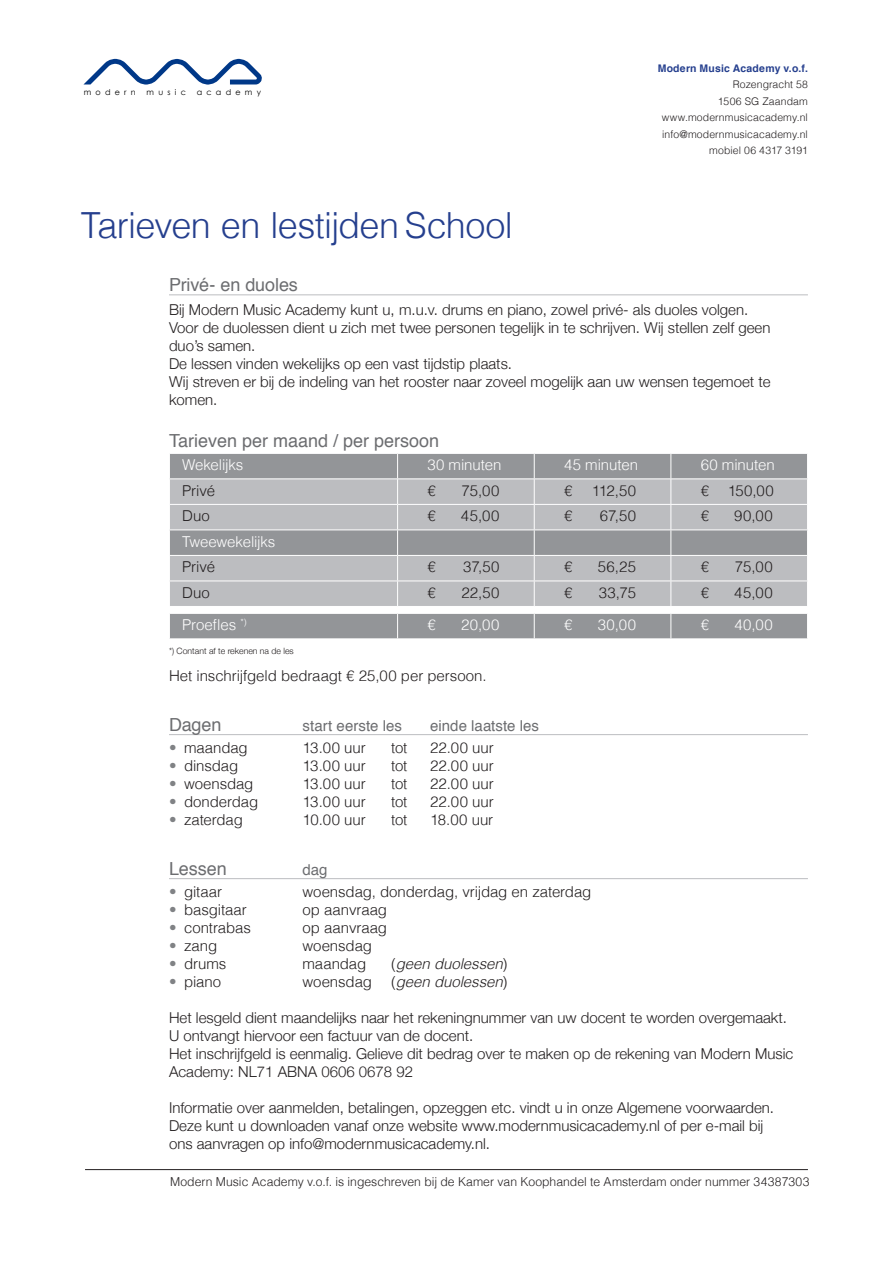
<style>
.page{position:relative;width:893px;height:1263px;background:#fff}
.page>*{position:absolute;margin:0;border:0;box-sizing:border-box;transform-origin:0 0}
.t1{font:300 36px "Helvetica";letter-spacing:-.015em;color:#253f8e}
.Alineastijl_1{font:18px "Helvetica";color:#6c6d70}
.t2{font:300 15px/18px "Helvetica Neue";color:#231f20}
.t3{font:300 15px "Helvetica";letter-spacing:-.005em;color:#231f20}
.t4{font:300 15px "Helvetica";letter-spacing:-.005em;color:#fff}
.Alineastijl_1-2{font:15px "Helvetica";letter-spacing:.005em;color:#6c6d70}
.t5{font:italic 300 15px "Helvetica";color:#231f20}
.t6{font:300 12.3px "Helvetica";color:#231f20}
.t7{font:300 10.5px "Helvetica";letter-spacing:.01em;color:#231f20}
.t8{font:700 10.5px "Helvetica";letter-spacing:.025em;color:#253f8e}
.t9{font:300 8.7px "Helvetica Neue";color:#231f20}
.t10{font:7.95px "Century Gothic";letter-spacing:.53em;color:#000}
.s1{color:#808285}
.s2{font-style:normal}
</style>
<div class="page">
<hr style="left:85px;top:1169px;width:723px;height:1px;background:#231f20">
<svg style="left:83px;top:59px;width:179px;height:26px"></svg>
<hr style="left:169px;top:294px;width:639px;height:1px;background:#bcbdc0">
<hr style="left:169px;top:734px;width:639px;height:1px;background:#bcbdc0">
<hr style="left:169px;top:878px;width:639px;height:1px;background:#bcbdc0">
<svg style="left:169px;top:453px;width:639px;height:185px;background:#b1b2b5"></svg>
<p class="t10" style="left:84px;top:87px;width:54px">modern</p>
<p class="t10" style="left:147px;top:87px;width:41px">music</p>
<p class="t10" style="left:197px;top:87px;width:66px">academy</p>
<p class="t1" style="left:81px;top:194px;width:434px">Tarieven en lestijden School</p>
<p class="t8" style="left:658px;top:59px;width:152px">Modern Music Academy v.o.f.</p>
<p class="t7" style="left:733px;top:75px;width:77px">Rozengracht 58</p>
<p class="t7" style="left:718px;top:92px;width:91px">1506 SG Zaandam</p>
<p class="t7" style="left:662px;top:108px;width:148px">www.modernmusicacademy.nl</p>
<p class="t7" style="left:662px;top:125px;width:147px">info@modernmusicacademy.nl</p>
<p class="t7" style="left:709px;top:141px;width:100px">mobiel 06 4317 3191</p>
<p class="Alineastijl_1" style="left:169px;top:271px;width:130px">Privé- en duoles</p>
<p class="t2" style="left:169px;top:300px;width:581px">Bij Modern Music Academy kunt u, m.u.v. drums en piano, zowel privé- als duoles volgen.</p>
<p class="t2" style="left:169px;top:318px;width:603px">Voor de duolessen dient u zich met twee personen tegelijk in te schrijven. Wij stellen zelf geen duo’s samen.</p>
<p class="t2" style="left:169px;top:354px;width:345px">De lessen vinden wekelijks op een vast tijdstip plaats.</p>
<p class="t2" style="left:169px;top:372px;width:603px">Wij streven er bij de indeling van het rooster naar zoveel mogelijk aan uw wensen tegemoet te komen.</p>
<p class="Alineastijl_1" style="left:169px;top:427px;width:272px">Tarieven per maand / per persoon</p>
<p class="t4" style="left:182px;top:452px;width:63px">Wekelijks</p>
<p class="t4" style="left:427px;top:452px;width:76px">30 minuten</p>
<p class="t4" style="left:564px;top:452px;width:76px">45 minuten</p>
<p class="t4" style="left:701px;top:452px;width:76px">60 minuten</p>
<p class="t3" style="left:182px;top:478px;width:34px">Privé</p>
<p class="t3" style="left:427px;top:478px;width:10px">€</p>
<p class="t3" style="left:462px;top:478px;width:39px">75,00</p>
<p class="t3" style="left:564px;top:478px;width:10px">€</p>
<p class="t3" style="left:592px;top:478px;width:46px">112,50</p>
<p class="t3" style="left:701px;top:478px;width:75px">€ 150,00</p>
<p class="t3" style="left:182px;top:503px;width:29px">Duo</p>
<p class="t3" style="left:427px;top:503px;width:10px">€</p>
<p class="t3" style="left:461px;top:503px;width:40px">45,00</p>
<p class="t3" style="left:564px;top:503px;width:10px">€</p>
<p class="t3" style="left:600px;top:503px;width:38px">67,50</p>
<p class="t3" style="left:701px;top:503px;width:10px">€</p>
<p class="t3" style="left:734px;top:503px;width:40px">90,00</p>
<p class="t4" style="left:182px;top:529px;width:95px">Tweewekelijks</p>
<p class="t3" style="left:182px;top:554px;width:34px">Privé</p>
<p class="t3" style="left:427px;top:554px;width:10px">€</p>
<p class="t3" style="left:463px;top:554px;width:38px">37,50</p>
<p class="t3" style="left:564px;top:554px;width:10px">€</p>
<p class="t3" style="left:598px;top:554px;width:40px">56,25</p>
<p class="t3" style="left:701px;top:554px;width:10px">€</p>
<p class="t3" style="left:735px;top:554px;width:39px">75,00</p>
<p class="t3" style="left:182px;top:580px;width:29px">Duo</p>
<p class="t3" style="left:427px;top:580px;width:10px">€</p>
<p class="t3" style="left:461px;top:580px;width:39px">22,50</p>
<p class="t3" style="left:564px;top:580px;width:10px">€</p>
<p class="t3" style="left:599px;top:580px;width:39px">33,75</p>
<p class="t3" style="left:701px;top:580px;width:10px">€</p>
<p class="t3" style="left:734px;top:580px;width:40px">45,00</p>
<p class="t4" style="left:182px;top:612px;width:66px">Proefles <sup>*)</sup></p>
<p class="t4" style="left:427px;top:612px;width:10px">€</p>
<p class="t4" style="left:461px;top:612px;width:40px">20,00</p>
<p class="t4" style="left:564px;top:612px;width:10px">€</p>
<p class="t4" style="left:598px;top:612px;width:40px">30,00</p>
<p class="t4" style="left:701px;top:612px;width:10px">€</p>
<p class="t4" style="left:734px;top:612px;width:40px">40,00</p>
<p class="t9" style="left:169px;top:644px;width:126px">*) Contant af te rekenen na de les</p>
<p class="t3" style="left:169px;top:663px;width:319px">Het inschrijfgeld bedraagt € 25,00 per persoon.</p>
<p class="Alineastijl_1" style="left:169px;top:710px;width:54px">Dagen</p>
<p class="Alineastijl_1-2" style="left:303px;top:714px;width:101px">start eerste les</p>
<p class="Alineastijl_1-2" style="left:430px;top:714px;width:110px">einde laatste les</p>
<p class="t3" style="left:169px;top:735px;width:80px"><span class="s1">•</span> maandag</p>
<p class="t3" style="left:303px;top:735px;width:65px">13.00 uur</p>
<p class="t3" style="left:391px;top:735px;width:18px">tot</p>
<p class="t3" style="left:430px;top:735px;width:65px">22.00 uur</p>
<p class="t3" style="left:169px;top:753px;width:71px"><span class="s1">•</span> dinsdag</p>
<p class="t3" style="left:303px;top:753px;width:65px">13.00 uur</p>
<p class="t3" style="left:391px;top:753px;width:18px">tot</p>
<p class="t3" style="left:430px;top:753px;width:65px">22.00 uur</p>
<p class="t3" style="left:169px;top:771px;width:86px"><span class="s1">•</span> woensdag</p>
<p class="t3" style="left:303px;top:771px;width:65px">13.00 uur</p>
<p class="t3" style="left:391px;top:771px;width:18px">tot</p>
<p class="t3" style="left:430px;top:771px;width:65px">22.00 uur</p>
<p class="t3" style="left:169px;top:789px;width:91px"><span class="s1">•</span> donderdag</p>
<p class="t3" style="left:303px;top:789px;width:65px">13.00 uur</p>
<p class="t3" style="left:391px;top:789px;width:18px">tot</p>
<p class="t3" style="left:430px;top:789px;width:65px">22.00 uur</p>
<p class="t3" style="left:169px;top:807px;width:75px"><span class="s1">•</span> zaterdag</p>
<p class="t3" style="left:303px;top:807px;width:65px">10.00 uur</p>
<p class="t3" style="left:391px;top:807px;width:18px">tot</p>
<p class="t3" style="left:430px;top:807px;width:65px">18.00 uur</p>
<p class="Alineastijl_1" style="left:169px;top:854px;width:59px">Lessen</p>
<p class="Alineastijl_1-2" style="left:303px;top:858px;width:27px">dag</p>
<p class="t3" style="left:169px;top:879px;width:55px"><span class="s1">•</span> gitaar</p>
<p class="t3" style="left:303px;top:879px;width:290px">woensdag, donderdag, vrijdag en zaterdag</p>
<p class="t3" style="left:169px;top:897px;width:79px"><span class="s1">•</span> basgitaar</p>
<p class="t3" style="left:303px;top:897px;width:86px">op aanvraag</p>
<p class="t3" style="left:169px;top:915px;width:83px"><span class="s1">•</span> contrabas</p>
<p class="t3" style="left:303px;top:915px;width:86px">op aanvraag</p>
<p class="t3" style="left:169px;top:933px;width:50px"><span class="s1">•</span> zang</p>
<p class="t3" style="left:303px;top:933px;width:71px">woensdag</p>
<p class="t3" style="left:169px;top:951px;width:59px"><span class="s1">•</span> drums</p>
<p class="t3" style="left:303px;top:951px;width:65px">maandag</p>
<p class="t5" style="left:391px;top:951px;width:118px"><span class="s2">(</span>geen duolessen<span class="s2">)</span></p>
<p class="t3" style="left:169px;top:969px;width:54px"><span class="s1">•</span> piano</p>
<p class="t3" style="left:303px;top:969px;width:71px">woensdag</p>
<p class="t5" style="left:391px;top:969px;width:118px"><span class="s2">(</span>geen duolessen<span class="s2">)</span></p>
<p class="t2" style="left:169px;top:1008px;width:619px">Het lesgeld dient maandelijks naar het rekeningnummer van uw docent te worden overgemaakt.</p>
<p class="t2" style="left:169px;top:1026px;width:306px">U ontvangt hiervoor een factuur van de docent.</p>
<p class="t2" style="left:169px;top:1044px;width:626px">Het inschrijfgeld is eenmalig. Gelieve dit bedrag over te maken op de rekening van Modern Music<br>Academy: NL71 ABNA 0606 0678 92</p>
<p class="t2" style="left:169px;top:1098px;width:606px">Informatie over aanmelden, betalingen, opzeggen etc. vindt u in onze Algemene voorwaarden.</p>
<p class="t2" style="left:169px;top:1116px;width:596px">Deze kunt u downloaden vanaf onze website www.modernmusicacademy.nl of per e-mail bij</p>
<p class="t2" style="left:169px;top:1134px;width:322px">ons aanvragen op info@modernmusicacademy.nl.</p>
<p class="t6" style="left:170px;top:1171px;width:641px">Modern Music Academy v.o.f. is ingeschreven bij de Kamer van Koophandel te Amsterdam onder nummer 34387303</p>
</div>
